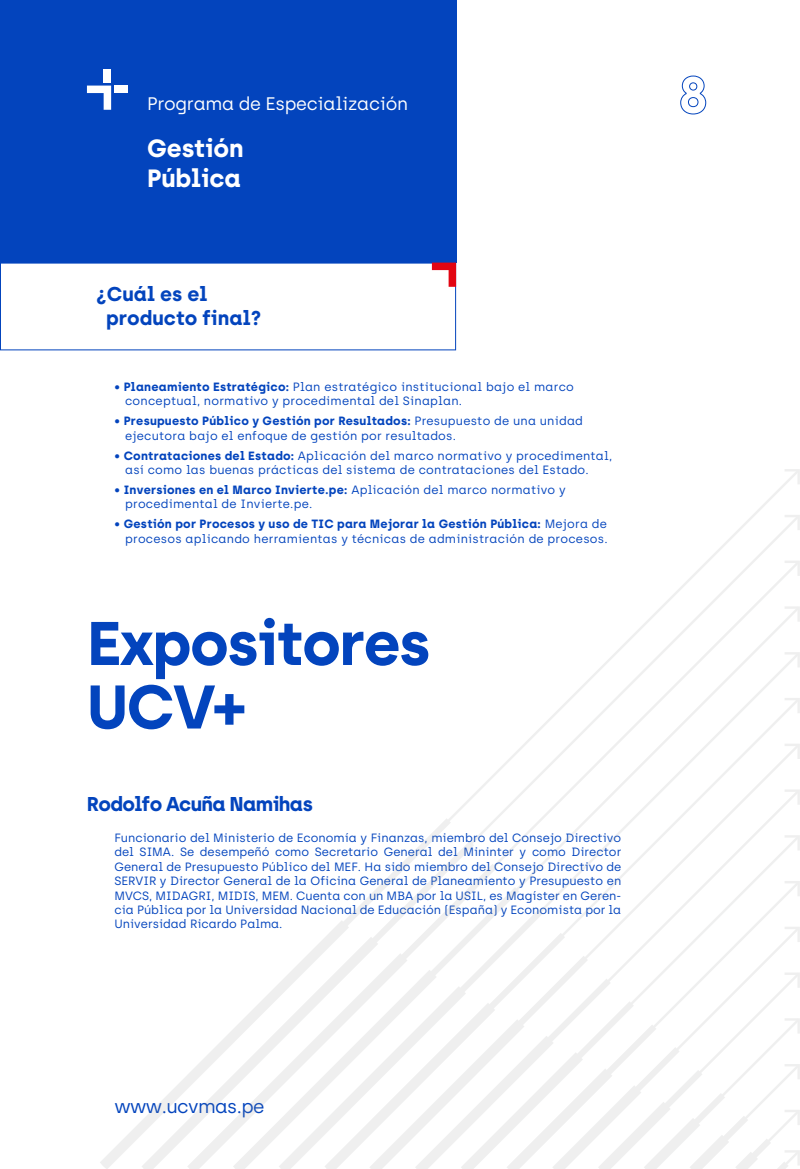
<style>
.page{position:relative;width:800px;height:1169px;background:#fff}
.page>*{position:absolute;margin:0;border:0;box-sizing:border-box;transform-origin:0 0}
.t1{font:700 61.5px/63.5px "Archia";letter-spacing:-.025em;color:#0344bd}
.t2{font:700 25px/30px "Archia";letter-spacing:-.01em;color:#fff}
.t3{font:700 20px/24px "Archia";letter-spacing:-.015em;color:#0344bd}
.t4{font:19px "Archia";letter-spacing:-.03em;color:#0344bd}
.t5{font:18.2px "Archia";letter-spacing:-.015em;color:#fff}
.t6{font:12px/14.4px "Archia";letter-spacing:.02em;color:#0344bd}
.s1{font-weight:700}
</style>
<div class="page">
<div style="left:0;top:0;width:456px;height:262px;background:#0344bd"></div>
<svg style="left:87px;top:86px;width:24px;height:24px"></svg>
<div style="left:104px;top:69px;width:7px;height:13px;background:#fff"></div>
<div style="left:114px;top:86px;width:14px;height:7px;background:#fff"></div>
<svg style="left:680px;top:75px;width:27px;height:40px"></svg>
<svg style="left:457px;top:486px;width:343px;height:485px"></svg>
<svg style="left:782px;top:469px;width:18px;height:18px"></svg>
<svg style="left:526px;top:903px;width:23px;height:68px"></svg>
<svg style="left:503px;top:880px;width:23px;height:91px"></svg>
<svg style="left:481px;top:857px;width:22px;height:114px"></svg>
<svg style="left:457px;top:834px;width:24px;height:137px"></svg>
<svg style="left:357px;top:811px;width:100px;height:151px"></svg>
<svg style="left:474px;top:971px;width:326px;height:197px"></svg>
<svg style="left:448px;top:975px;width:29px;height:193px"></svg>
<svg style="left:418px;top:958px;width:30px;height:210px"></svg>
<svg style="left:389px;top:942px;width:29px;height:226px"></svg>
<svg style="left:360px;top:925px;width:29px;height:243px"></svg>
<svg style="left:100px;top:909px;width:260px;height:259px"></svg>
<svg style="left:0;top:262px;width:456px;height:88px"></svg>
<svg style="left:432px;top:262px;width:24px;height:25px"></svg>
<h3 class="t5" style="left:147px;top:93px;width:262px">Programa de Especialización</h3>
<h2 class="t2" style="left:147px;top:133px;width:98px">Gestión<br>Pública</h2>
<h3 class="t3" style="left:106px;top:281px;width:157px;text-indent:-10px">¿Cuál es el producto final?</h3>
<p class="t6" style="left:125px;top:379px;width:450px;text-indent:-11px">• <span class="s1">Planeamiento Estratégico:</span> Plan estratégico institucional bajo el marco conceptual, normativo y procedimental del Sinaplan.</p>
<p class="t6" style="left:125px;top:413px;width:459px;text-indent:-11px">• <span class="s1">Presupuesto Público y Gestión por Resultados:</span> Presupuesto de una unidad ejecutora bajo el enfoque de gestión por resultados.</p>
<p class="t6" style="left:125px;top:448px;width:489px;text-indent:-11px">• <span class="s1">Contrataciones del Estado:</span> Aplicación del marco normativo y procedimental, así como las buenas prácticas del sistema de contrataciones del Estado.</p>
<p class="t6" style="left:125px;top:482px;width:442px;text-indent:-11px">• <span class="s1">Inversiones en el Marco Invierte.pe:</span> Aplicación del marco normativo y procedimental de Invierte.pe.</p>
<p class="t6" style="left:114px;top:517px;width:495px;text-align:right">• <span class="s1">Gestión por Procesos y uso de TIC para Mejorar la Gestión Pública:</span> Mejora de procesos aplicando herramientas y técnicas de administración de procesos.</p>
<h1 class="t1" style="left:87px;top:610px;width:345px">Expositores<br>UCV+</h1>
<h3 class="t3" style="left:87px;top:791px;width:227px">Rodolfo Acuña Namihas</h3>
<p class="t6" style="left:114px;top:830px;width:508px;text-align:justify">Funcionario del Ministerio de Economía y Finanzas, miembro del Consejo Directivo del SIMA. Se desempeñó como Secretario General del Mininter y como Director General de Presupuesto Público del MEF. Ha sido miembro del Consejo Directivo de SERVIR y Director General de la Oficina General de Planeamiento y Presupuesto en MVCS, MIDAGRI, MIDIS, MEM. Cuenta con un MBA por la USIL, es Magíster en Geren&shy;cia Pública por la Universidad Nacional de Educación (España) y Economista por la Universidad Ricardo Palma.</p>
<h3 class="t4" style="left:114px;top:1095px;width:152px">www.ucvmas.pe</h3>
</div>
